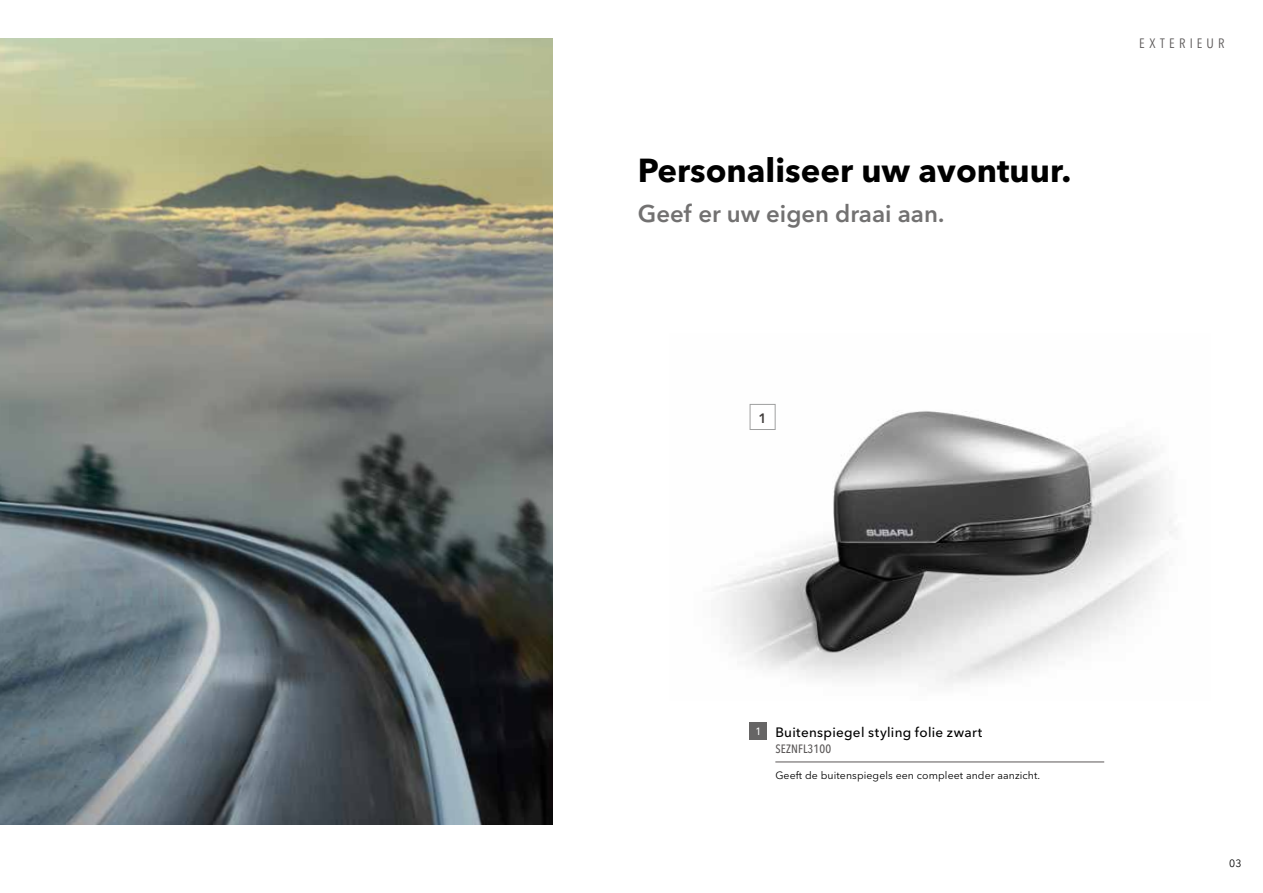
<style>
.page{position:relative;width:1263px;height:893px;background:#fff}
.page>*{position:absolute;margin:0;border:0;box-sizing:border-box;transform-origin:0 0}
.t1{font:700 33px "Avenir Next LT Pro";color:#000}
.t2{font:600 24px "Avenir Next LT Pro";color:#727171}
.t3{font:500 13.5px "Avenir Next LT Pro";letter-spacing:.02em;color:#000}
.t4{font:condensed 13.5px "Avenir Next LT Pro";letter-spacing:.31em;color:#5a5757}
.t5{font:600 13.5px "Avenir Next LT Pro";color:#3f3b3a}
.t6{font:500 condensed 12px "Avenir Next LT Pro";letter-spacing:.01em;color:#5a5757}
.t7{font:10.5px "Avenir Next LT Pro";letter-spacing:.01em;color:#000}
.t8{font:500 condensed 10.5px "Avenir Next LT Pro";color:#fff}
</style>
<div class="page">
<img style="left:0;top:38px;width:553px;height:787px">
<img style="left:717px;top:404px;width:460px;height:281px">
<hr style="left:775px;top:762px;width:329px;height:1px;background:#5a5757">
<div style="left:750px;top:723px;width:17px;height:17px;background:#666565"></div>
<div style="left:750px;top:404px;width:25px;height:25px;background:#fff"></div>
<div style="left:750px;top:404px;width:25px;height:26px;border:1px solid #9fa0a0"></div>
<h1 class="t1" style="left:638px;top:150px;width:435px">Personaliseer uw avontuur.</h1>
<h2 class="t2" style="left:638px;top:199px;width:308px">Geef er uw eigen draai aan.</h2>
<p class="t4" style="left:1139px;top:36px;width:87px">EXTERIEUR</p>
<p class="t5" style="left:758px;top:410px;width:10px">1</p>
<p class="t8" style="left:756px;top:725px;width:7px">1</p>
<p class="t3" style="left:775px;top:724px;width:208px">Buitenspiegel styling folie zwart</p>
<p class="t6" style="left:775px;top:742px;width:57px">SEZNFL3100</p>
<p class="t7" style="left:775px;top:769px;width:266px">Geeft de buitenspiegels een compleet ander aanzicht.</p>
<p class="t7" style="left:1229px;top:857px;width:14px">03</p>
</div>
